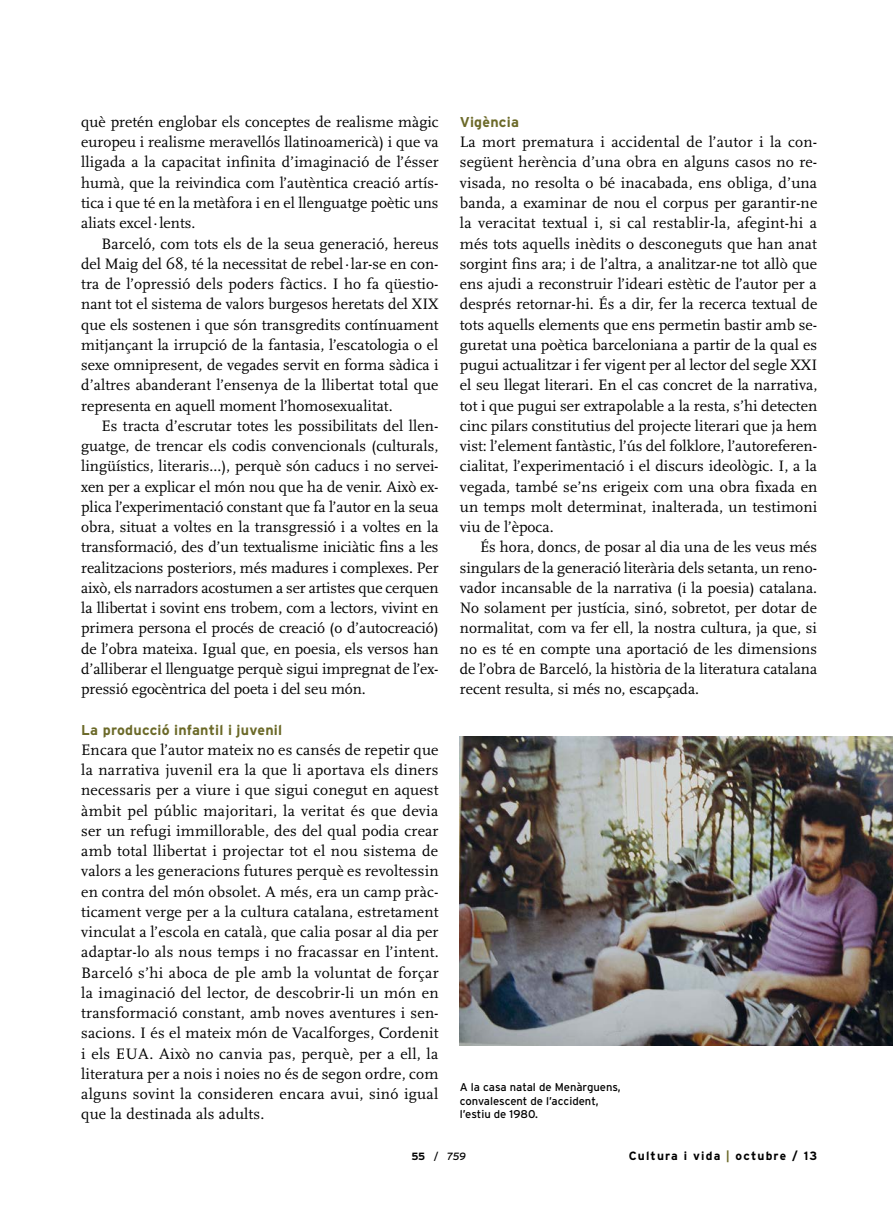
<style>
.page{position:relative;width:893px;height:1213px;background:#fff}
.page>*{position:absolute;margin:0;border:0;box-sizing:border-box;transform-origin:0 0}
._3__Texto_romana_sín{font:15.75px/20.2px "Scala";letter-spacing:.005em;color:#000;text-align:justify}
._3__Texto_romana_con{font:15.75px/20.2px "Scala";color:#000;text-align:justify}
._2__Subtítulos{font:700 14.25px "Interstate";letter-spacing:.015em;color:#6c6a29}
._9__Folio_lateral{font:700 12px "Interstate";letter-spacing:.1em;color:#000}
._6__pies_foto{font:11.25px/13.5px "Interstate";color:#000}
._9__Folio_central{font:italic 10.5px "Interstate";color:#000}
.s1{font-weight:700;font-style:normal}
.s2{font-style:normal}
.s3{color:#6c6a29}
</style>
<div class="page">
<img style="left:460px;top:736px;width:432px;height:309px">
<p class="_3__Texto_romana_sín" style="left:81px;top:112px;width:359px">què pretén englobar els conceptes de realisme màgic europeu i realisme meravellós llatinoamericà) i que va lligada a la capacitat infinita d’imaginació de l’ésser humà, que la reivindica com l’autèntica creació artís&shy;tica i que té en la metàfora i en el llenguatge poètic uns aliats excel·lents.</p>
<p class="_3__Texto_romana_con" style="left:81px;top:234px;width:359px;text-indent:20px">Barceló, com tots els de la seua generació, hereus del Maig del 68, té la necessitat de rebel·lar-se en con&shy;tra de l’opressió dels poders fàctics. I ho fa qüestio&shy;nant tot el sistema de valors burgesos heretats del XIX que els sostenen i que són transgredits contínuament mitjançant la irrupció de la fantasia, l’escatologia o el sexe omnipresent, de vegades servit en forma sàdica i d’altres abanderant l’ensenya de la llibertat total que representa en aquell moment l’homosexualitat.</p>
<p class="_3__Texto_romana_con" style="left:81px;top:416px;width:359px;text-indent:20px">Es tracta d’escrutar totes les possibilitats del llen&shy;guatge, de trencar els codis convencionals (culturals, lingüístics, literaris...), perquè són caducs i no servei&shy;xen per a explicar el món nou que ha de venir. Això ex&shy;plica l’experimentació constant que fa l’autor en la seua obra, situat a voltes en la transgressió i a voltes en la transformació, des d’un textualisme iniciàtic fins a les realitzacions posteriors, més madures i complexes. Per això, els narradors acostumen a ser artistes que cerquen la llibertat i sovint ens trobem, com a lectors, vivint en primera persona el procés de creació (o d’autocreació) de l’obra mateixa. Igual que, en poesia, els versos han d’alliberar el llenguatge perquè sigui impregnat de l’ex&shy;pressió egocèntrica del poeta i del seu món.</p>
<p class="_2__Subtítulos" style="left:81px;top:721px;width:202px">La producció infantil i juvenil</p>
<p class="_3__Texto_romana_sín" style="left:81px;top:740px;width:359px">Encara que l’autor mateix no es cansés de repetir que la narrativa juvenil era la que li aportava els diners necessaris per a viure i que sigui conegut en aquest àmbit pel públic majoritari, la veritat és que devia ser un refugi immillorable, des del qual podia crear amb total llibertat i projectar tot el nou sistema de valors a les generacions futures perquè es revoltessin en contra del món obsolet. A més, era un camp pràc&shy;ticament verge per a la cultura catalana, estretament vinculat a l’escola en català, que calia posar al dia per adaptar-lo als nous temps i no fracassar en l’intent.<br>Barceló s’hi aboca de ple amb la voluntat de forçar la imaginació del lector, de descobrir-li un món en transformació constant, amb noves aventures i sen&shy;sacions. I és el mateix món de Vacalforges, Cordenit i els EUA. Això no canvia pas, perquè, per a ell, la literatura per a nois i noies no és de segon ordre, com alguns sovint la consideren encara avui, sinó igual que la destinada als adults.</p>
<p class="_2__Subtítulos" style="left:460px;top:114px;width:61px">Vigència</p>
<p class="_3__Texto_romana_sín" style="left:460px;top:132px;width:359px">La mort prematura i accidental de l’autor i la con&shy;següent herència d’una obra en alguns casos no re&shy;visada, no resolta o bé inacabada, ens obliga, d’una banda, a examinar de nou el corpus per garantir-ne la veracitat textual i, si cal restablir-la, afegint-hi a més tots aquells inèdits o desconeguts que han anat sorgint fins ara; i de l’altra, a analitzar-ne tot allò que ens ajudi a reconstruir l’ideari estètic de l’autor per a després retornar-hi. És a dir, fer la recerca textual de tots aquells elements que ens permetin bastir amb se&shy;guretat una poètica barceloniana a partir de la qual es pugui actualitzar i fer vigent per al lector del segle XXI el seu llegat literari. En el cas concret de la narrativa, tot i que pugui ser extrapolable a la resta, s’hi detecten cinc pilars constitutius del projecte literari que ja hem vist: l’element fantàstic, l’ús del folklore, l’autoreferen&shy;cialitat, l’experimentació i el discurs ideològic. I, a la vegada, també se’ns erigeix com una obra fixada en un temps molt determinat, inalterada, un testimoni viu de l’època.</p>
<p class="_3__Texto_romana_con" style="left:460px;top:537px;width:359px;text-indent:20px">És hora, doncs, de posar al dia una de les veus més singulars de la generació literària dels setanta, un reno&shy;vador incansable de la narrativa (i la poesia) catalana.<br>No solament per justícia, sinó, sobretot, per dotar de normalitat, com va fer ell, la nostra cultura, ja que, si no es té en compte una aportació de les dimensions de l’obra de Barceló, la història de la literatura catalana recent resulta, si més no, escapçada.</p>
<p class="_6__pies_foto" style="left:460px;top:1080px;width:162px">A la casa natal de Menàrguens, convalescent de l’accident, l’estiu de 1980.</p>
<p class="_9__Folio_central" style="left:411px;top:1150px;width:56px"><span class="s1">55</span> <span class="s2">/</span> 759</p>
<p class="_9__Folio_lateral" style="left:628px;top:1149px;width:190px">Cultura i vida <span class="s3">|</span> octubre / 13</p>
</div>
